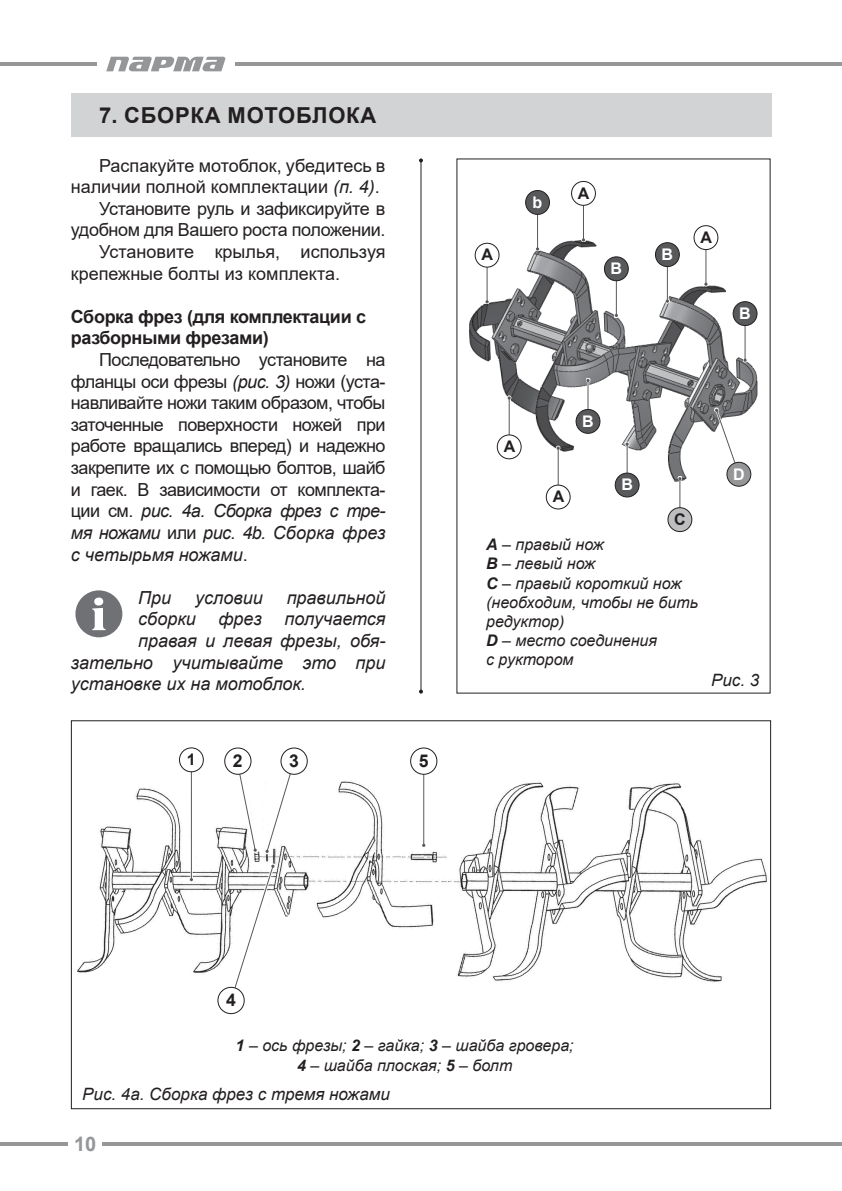
<style>
.page{position:relative;width:842px;height:1191px;background:#fff}
.page>*{position:absolute;margin:0;border:0;box-sizing:border-box;transform-origin:0 0}
.t1{font:700 22px "Arial";letter-spacing:.035em;color:#231f20}
.t2{font:700 20px "Arial";color:#949698}
.t3{font:18px/21.6px "Arial";letter-spacing:-.02em;color:#231f20;text-align:justify}
.t4{font:18px "Arial";color:#231f20}
.t5{font:italic 18px "Arial";color:#231f20}
.t6{font:700 18px/21.6px "Arial";letter-spacing:-.02em;color:#231f20}
.t7{font:700 17.6px "Arial";color:#231f20}
.t8{font:italic 17px "Arial";color:#231f20}
.t9{font:italic 16px/19.2px "Arial";color:#231f20}
.t10{font:700 16px "Arial";color:#231f20}
.t11{font:700 16px "Arial";color:#fff}
.s1{font-style:italic}
.s2{font-weight:700}
</style>
<div class="page">
<hr style="left:102px;top:1142px;width:740px;height:3px;background:#949698">
<svg style="left:0;top:1142px;width:68px;height:3px"></svg>
<hr style="left:235px;top:62px;width:607px;height:4px;background:#949698">
<hr style="left:0;top:62px;width:96px;height:4px;background:#949698">
<svg style="left:106px;top:57px;width:120px;height:14px"></svg>
<div style="left:75px;top:590px;width:47px;height:47px;background:#707174;border-radius:50%"></div>
<svg style="left:92px;top:597px;width:13px;height:33px"></svg>
<div style="left:71px;top:94px;width:700px;height:43px;background:#d1d3d4"></div>
<img style="left:469px;top:236px;width:289px;height:251px">
<div style="left:581px;top:192px;width:5px;height:50px;background:#fff"></div>
<hr style="left:583px;top:193px;width:1px;height:47px;background:#58595b">
<div style="left:571px;top:181px;width:24px;height:24px;background:#fff;border-radius:50%"></div>
<div style="left:571px;top:181px;width:25px;height:25px;border:1px solid #231f20;border-radius:50%"></div>
<svg style="left:535px;top:201px;width:5px;height:50px"></svg>
<hr style="left:537px;top:202px;width:1px;height:47px;background:#58595b">
<div style="left:526px;top:190px;width:23px;height:24px;background:#58595b;border-radius:50%"></div>
<div style="left:525px;top:190px;width:25px;height:25px;border:1px solid #231f20;border-radius:50%"></div>
<svg style="left:614px;top:281px;width:5px;height:37px"></svg>
<hr style="left:616px;top:269px;width:1px;height:46px;background:#58595b">
<div style="left:604px;top:257px;width:24px;height:24px;background:#58595b;border-radius:50%"></div>
<div style="left:604px;top:256px;width:25px;height:25px;border:1px solid #231f20;border-radius:50%"></div>
<svg style="left:586px;top:378px;width:4px;height:31px"></svg>
<hr style="left:588px;top:380px;width:1px;height:41px;background:#58595b">
<div style="left:576px;top:409px;width:24px;height:24px;background:#58595b;border-radius:50%"></div>
<div style="left:576px;top:409px;width:24px;height:25px;border:1px solid #231f20;border-radius:50%"></div>
<svg style="left:625px;top:441px;width:4px;height:32px"></svg>
<hr style="left:627px;top:444px;width:1px;height:41px;background:#58595b">
<svg style="left:625px;top:442px;width:4px;height:4px"></svg>
<div style="left:615px;top:473px;width:24px;height:24px;background:#58595b;border-radius:50%"></div>
<div style="left:615px;top:473px;width:24px;height:24px;border:1px solid #231f20;border-radius:50%"></div>
<svg style="left:677px;top:476px;width:5px;height:31px"></svg>
<hr style="left:679px;top:479px;width:1px;height:40px;background:#58595b">
<svg style="left:714px;top:408px;width:26px;height:67px"></svg>
<svg style="left:715px;top:409px;width:25px;height:66px"></svg>
<div style="left:668px;top:508px;width:24px;height:23px;background:#bcbec0;border-radius:50%"></div>
<div style="left:667px;top:507px;width:25px;height:25px;border:1px solid #231f20;border-radius:50%"></div>
<div style="left:727px;top:462px;width:24px;height:24px;background:#949698;border-radius:50%"></div>
<div style="left:726px;top:462px;width:25px;height:24px;border:1px solid #231f20;border-radius:50%"></div>
<svg style="left:665px;top:267px;width:5px;height:37px"></svg>
<hr style="left:667px;top:255px;width:1px;height:46px;background:#58595b">
<div style="left:655px;top:243px;width:24px;height:23px;background:#58595b;border-radius:50%"></div>
<div style="left:655px;top:242px;width:25px;height:25px;border:1px solid #231f20;border-radius:50%"></div>
<svg style="left:743px;top:326px;width:4px;height:32px"></svg>
<hr style="left:745px;top:313px;width:1px;height:47px;background:#58595b">
<svg style="left:743px;top:358px;width:4px;height:4px"></svg>
<div style="left:733px;top:302px;width:24px;height:23px;background:#58595b;border-radius:50%"></div>
<div style="left:733px;top:301px;width:24px;height:25px;border:1px solid #231f20;border-radius:50%"></div>
<svg style="left:703px;top:250px;width:5px;height:37px"></svg>
<hr style="left:705px;top:238px;width:1px;height:46px;background:#58595b">
<div style="left:694px;top:226px;width:24px;height:23px;background:#fff;border-radius:50%"></div>
<div style="left:694px;top:225px;width:24px;height:25px;border:1px solid #231f20;border-radius:50%"></div>
<svg style="left:485px;top:267px;width:4px;height:37px"></svg>
<hr style="left:487px;top:255px;width:1px;height:47px;background:#58595b">
<div style="left:475px;top:243px;width:24px;height:24px;background:#fff;border-radius:50%"></div>
<div style="left:475px;top:243px;width:24px;height:24px;border:1px solid #231f20;border-radius:50%"></div>
<svg style="left:507px;top:395px;width:5px;height:39px"></svg>
<hr style="left:509px;top:398px;width:1px;height:49px;background:#58595b">
<div style="left:497px;top:435px;width:24px;height:24px;background:#fff;border-radius:50%"></div>
<div style="left:497px;top:434px;width:24px;height:25px;border:1px solid #231f20;border-radius:50%"></div>
<svg style="left:556px;top:446px;width:5px;height:39px"></svg>
<hr style="left:558px;top:448px;width:1px;height:49px;background:#58595b">
<div style="left:546px;top:485px;width:24px;height:24px;background:#fff;border-radius:50%"></div>
<div style="left:546px;top:485px;width:24px;height:24px;border:1px solid #231f20;border-radius:50%"></div>
<hr style="left:420px;top:160px;width:1px;height:531px;background:#231f20">
<svg style="left:419px;top:158px;width:4px;height:4px"></svg>
<svg style="left:419px;top:689px;width:4px;height:4px"></svg>
<img style="left:77px;top:781px;width:692px;height:201px">
<svg style="left:236px;top:760px;width:22px;height:93px"></svg>
<svg style="left:236px;top:761px;width:21px;height:90px"></svg>
<div style="left:225px;top:748px;width:26px;height:26px;background:#fff;border-radius:50%"></div>
<div style="left:224px;top:747px;width:27px;height:27px;border:1px solid #231f20;border-radius:50%"></div>
<div style="left:264px;top:760px;width:32px;height:94px;background:#fff"></div>
<svg style="left:265px;top:760px;width:30px;height:93px"></svg>
<div style="left:281px;top:748px;width:26px;height:26px;background:#fff;border-radius:50%"></div>
<div style="left:281px;top:747px;width:27px;height:27px;border:1px solid #231f20;border-radius:50%"></div>
<div style="left:230px;top:863px;width:46px;height:138px;background:#fff"></div>
<svg style="left:230px;top:864px;width:44px;height:133px"></svg>
<div style="left:218px;top:987px;width:26px;height:26px;background:#fff;border-radius:50%"></div>
<div style="left:218px;top:987px;width:27px;height:27px;border:1px solid #231f20;border-radius:50%"></div>
<svg style="left:421px;top:774px;width:5px;height:74px"></svg>
<hr style="left:423px;top:761px;width:1px;height:84px;background:#58595b">
<div style="left:411px;top:748px;width:26px;height:26px;background:#fff;border-radius:50%"></div>
<div style="left:410px;top:747px;width:27px;height:27px;border:1px solid #231f20;border-radius:50%"></div>
<svg style="left:189px;top:772px;width:5px;height:110px"></svg>
<hr style="left:191px;top:760px;width:1px;height:119px;background:#58595b">
<div style="left:179px;top:748px;width:24px;height:23px;background:#fff;border-radius:50%"></div>
<div style="left:179px;top:747px;width:25px;height:25px;border:1px solid #231f20;border-radius:50%"></div>
<p class="t1" style="left:99px;top:100px;width:279px">7. СБОРКА МОТОБЛОКА</p>
<p class="t4" style="left:99px;top:153px;width:288px">Распакуйте мотоблок, убедитесь в</p>
<p class="t4" style="left:71px;top:174px;width:311px">наличии полной комплектации <span class="s1">(п. 4)</span>.</p>
<p class="t3" style="left:99px;top:197px;width:288px">Установите руль и зафиксируйте в</p>
<p class="t3" style="left:71px;top:219px;width:316px">удобном для Вашего роста положении.</p>
<p class="t4" style="left:99px;top:239px;width:288px">Установите крылья, используя</p>
<p class="t4" style="left:71px;top:261px;width:271px">крепежные болты из комплекта.</p>
<p class="t6" style="left:71px;top:306px;width:297px">Сборка фрез (для комплектации с разборными фрезами)</p>
<p class="t3" style="left:71px;top:349px;width:316px;text-indent:28px">Последовательно установите на фланцы оси фрезы <span class="s1">(рис. 3)</span> ножи (уста&shy;навливайте ножи таким образом, чтобы заточенные поверхности ножей при работе вращались вперед) и надежно закрепите их с помощью болтов, шайб и гаек. В зависимости от комплекта&shy;ции см. <span class="s1">рис. 4а. Сборка фрез с тре&shy;мя ножами</span> или <span class="s1">рис. 4b. Сборка фрез с четырьмя ножами</span>.</p>
<p class="t5" style="left:138px;top:586px;width:35px">При</p>
<p class="t5" style="left:195px;top:586px;width:69px">условии</p>
<p class="t5" style="left:287px;top:586px;width:100px">правильной</p>
<p class="t5" style="left:138px;top:607px;width:59px">сборки</p>
<p class="t5" style="left:219px;top:607px;width:45px">фрез</p>
<p class="t5" style="left:284px;top:607px;width:103px">получается</p>
<p class="t5" style="left:138px;top:629px;width:249px">правая и левая фрезы, обя-</p>
<p class="t5" style="left:71px;top:650px;width:316px">зательно учитывайте это при</p>
<p class="t5" style="left:71px;top:672px;width:237px">установке их на мотоблок.</p>
<p class="t10" style="left:187px;top:748px;width:10px">1</p>
<p class="t7" style="left:419px;top:748px;width:11px">5</p>
<p class="t7" style="left:233px;top:748px;width:11px">2</p>
<p class="t7" style="left:289px;top:748px;width:11px">3</p>
<p class="t10" style="left:482px;top:244px;width:13px">A</p>
<p class="t11" style="left:533px;top:191px;width:11px">b</p>
<p class="t10" style="left:578px;top:182px;width:13px">A</p>
<p class="t11" style="left:610px;top:257px;width:13px">B</p>
<p class="t11" style="left:662px;top:243px;width:13px">B</p>
<p class="t10" style="left:700px;top:226px;width:13px">A</p>
<p class="t11" style="left:739px;top:302px;width:13px">B</p>
<p class="t10" style="left:504px;top:435px;width:13px">A</p>
<p class="t11" style="left:582px;top:410px;width:13px">B</p>
<p class="t11" style="left:621px;top:473px;width:13px">B</p>
<p class="t10" style="left:553px;top:485px;width:13px">A</p>
<p class="t9" style="left:486px;top:535px;width:214px"><span class="s2">A</span> – правый нож<br><span class="s2">B</span> – левый нож<br><span class="s2">C</span> – правый короткий нож (необходим, чтобы не бить редуктор)<br><span class="s2">D</span> – место соединения<br>с руктором</p>
<p class="t10" style="left:674px;top:508px;width:13px">C</p>
<p class="t11" style="left:733px;top:462px;width:13px">D</p>
<p class="t8" style="left:711px;top:669px;width:50px">Рис. 3</p>
<p class="t7" style="left:226px;top:987px;width:11px">4</p>
<p class="t9" style="left:236px;top:1036px;width:340px;text-align:center"><span class="s2">1</span> – ось фрезы; <span class="s2">2</span> – гайка; <span class="s2">3</span> – шайба гровера;<br><span class="s2">4</span> – шайба плоская; <span class="s2">5</span> – болт</p>
<p class="t8" style="left:82px;top:1083px;width:309px">Рис. 4а. Сборка фрез с тремя ножами</p>
<p class="t2" style="left:74px;top:1129px;width:24px">10</p>
</div>
